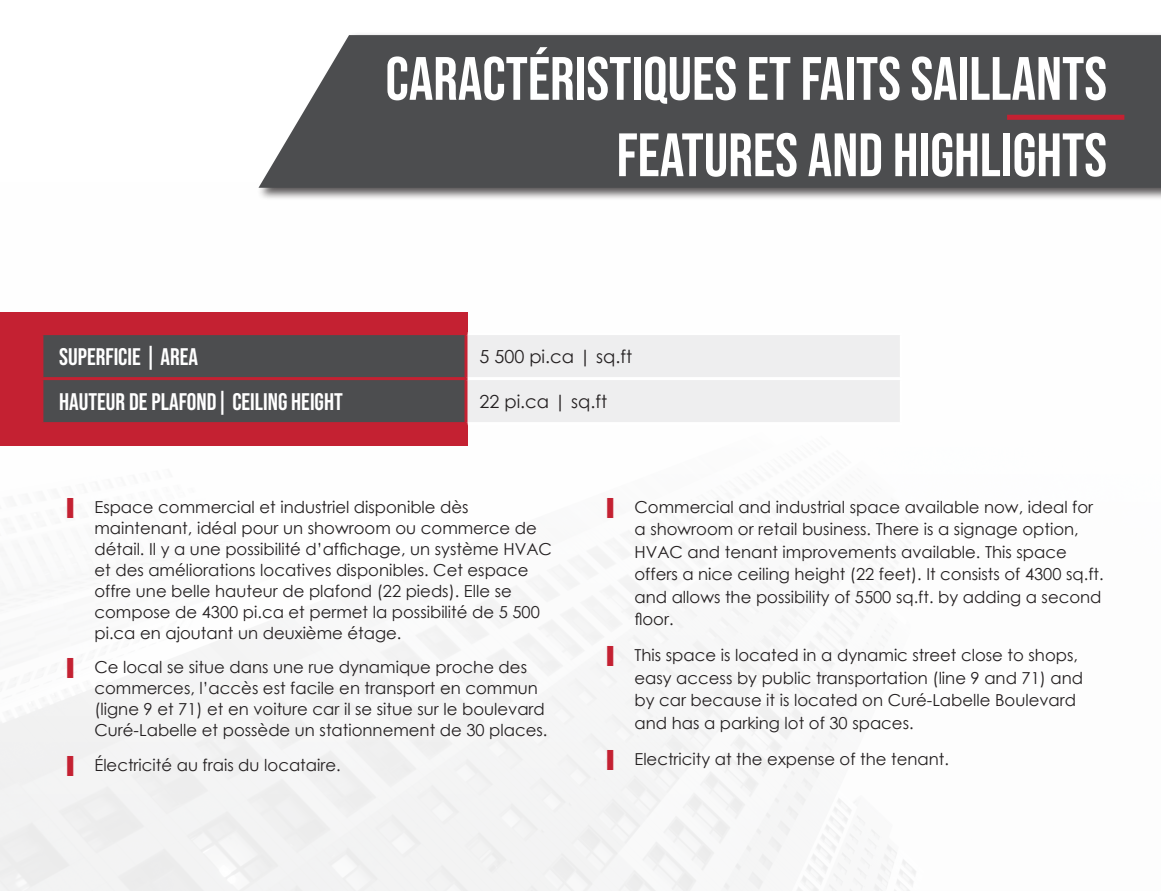
<style>
.page{position:relative;width:1161px;height:891px;background:#fff}
.page>*{position:absolute;margin:0;border:0;box-sizing:border-box;transform-origin:0 0}
.t1{font:61.05px/76.3px "Bebas Neue";color:#fff;text-align:right}
.t2{font:24px "Bebas Neue";color:#fff}
.t3{font:18px "Century Gothic";color:#231f20}
.t4{font:16.5px/21px "Century Gothic";color:#231f20}
.s1{color:#c42132}
</style>
<div class="page">
<div style="left:257px;top:32px;width:904px;height:169px;background:#231f20;opacity:.75"></div>
<div style="left:259px;top:35px;width:902px;height:153px;background:#4c4d4f"></div>
<div style="left:0;top:312px;width:468px;height:134px;background:#c42132"></div>
<svg style="left:43px;top:335px;width:857px;height:87px;background:#9e9e9f"></svg>
<hr style="left:468px;top:377px;width:435px;height:3px;background:#fff">
<hr style="left:465px;top:335px;width:3px;height:42px;background:#c42132">
<hr style="left:40px;top:377px;width:428px;height:3px;background:#c42132">
<hr style="left:465px;top:380px;width:3px;height:42px;background:#c42132">
<div style="left:1007px;top:115px;width:117px;height:5px;background:#c42132"></div>
<p class="t1" style="left:385px;top:40px;width:723px">CARACTÉRISTIQUES ET FAITS SAILLANTS<br>FEATURES AND HIGHLIGHTS</p>
<p class="t2" style="left:59px;top:343px;width:140px">SUPERFICIE | AREA</p>
<p class="t3" style="left:480px;top:344px;width:154px">5 500 pi.ca | sq.ft</p>
<p class="t2" style="left:59px;top:388px;width:285px">HAUTEUR DE PLAFOND| CEILING HEIGHT</p>
<p class="t3" style="left:480px;top:389px;width:129px">22 pi.ca | sq.ft</p>
<p class="t4" style="left:94px;top:496px;width:459px;text-indent:-27px"><span class="s1">▌</span> Espace commercial et industriel disponible dès maintenant, idéal pour un showroom ou commerce de détail. Il y a une possibilité d’affichage, un système HVAC et des améliorations locatives disponibles. Cet espace offre une belle hauteur de plafond (22 pieds). Elle se compose de 4300 pi.ca et permet la possibilité de 5 500 pi.ca en ajoutant un deuxième étage.</p>
<p class="t4" style="left:94px;top:657px;width:455px;text-indent:-27px"><span class="s1">▌</span> Ce local se situe dans une rue dynamique proche des commerces, l’accès est facile en transport en commun (ligne 9 et 71) et en voiture car il se situe sur le boulevard Curé-Labelle et possède un stationnement de 30 places.</p>
<p class="t4" style="left:68px;top:754px;width:275px"><span class="s1">▌</span> Électricité au frais du locataire.</p>
<p class="t4" style="left:634px;top:495px;width:471px;line-height:22.5px;text-indent:-27px"><span class="s1">▌</span> Commercial and industrial space available now, ideal for a showroom or retail business. There is a signage option, HVAC and tenant improvements available. This space offers a nice ceiling height (22 feet). It consists of 4300 sq.ft. and allows the possibility of 5500 sq.ft. by adding a second floor.</p>
<p class="t4" style="left:634px;top:644px;width:450px;line-height:22.5px;text-indent:-27px"><span class="s1">▌</span> This space is located in a dynamic street close to shops, easy access by public transportation (line 9 and 71) and by car because it is located on Curé-Labelle Boulevard and has a parking lot of 30 spaces.</p>
<p class="t4" style="left:608px;top:748px;width:343px"><span class="s1">▌</span> Electricity at the expense of the tenant.</p>
</div>
